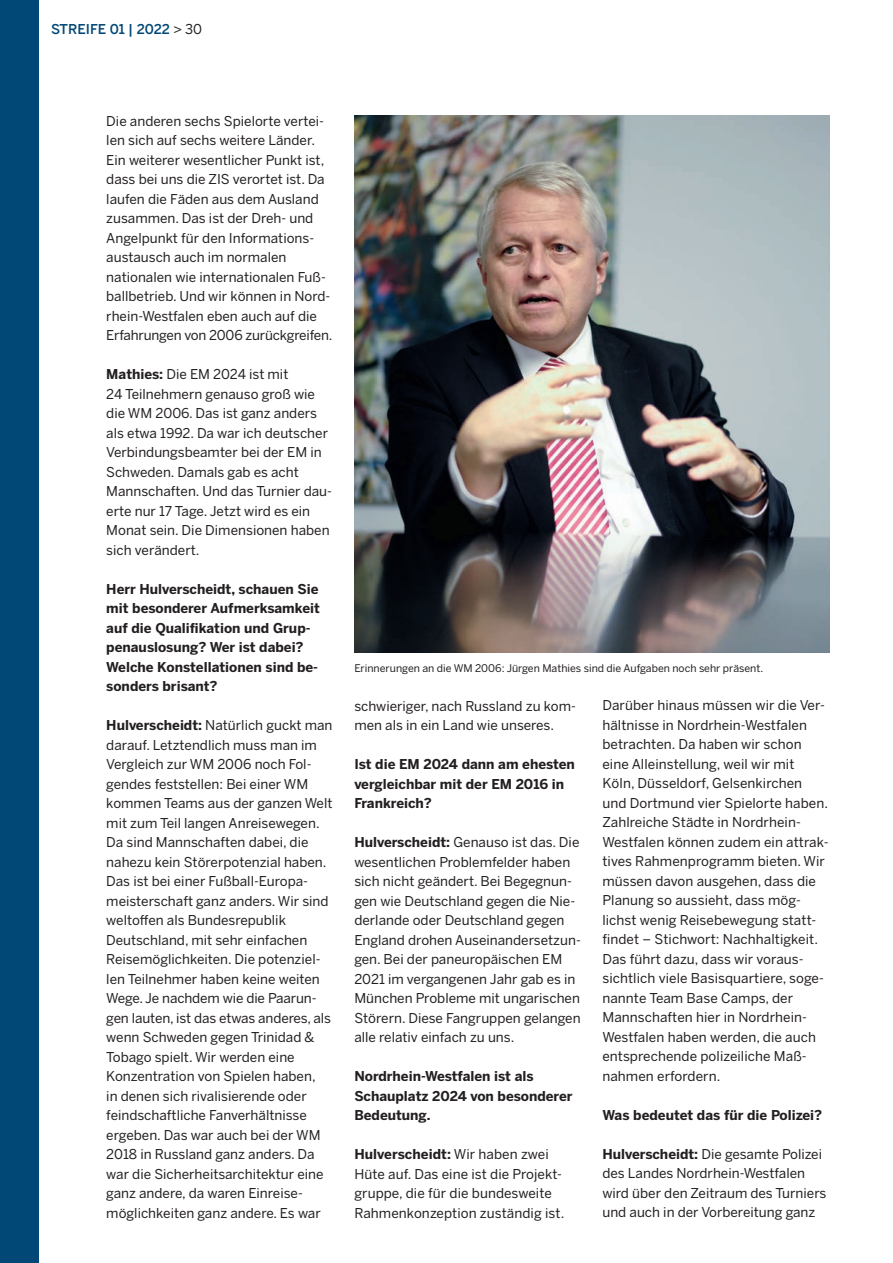
<style>
.page{position:relative;width:893px;height:1263px;background:#fff}
.page>*{position:absolute;margin:0;border:0;box-sizing:border-box;transform-origin:0 0}
.t1{font:13.5px/19.5px "Benton Sans";color:#231f20}
.t2{font:700 13.5px/19.5px "Benton Sans";color:#231f20}
.t3{font:500 13.5px "Benton Sans";color:#024876}
.t4{font:10.5px "Benton Sans";color:#231f20}
.s1{font-weight:400;color:#231f20}
.s2{font-weight:700}
</style>
<div class="page">
<div style="left:0;top:0;width:38px;height:1263px;background:#024876"></div>
<img style="left:354px;top:116px;width:475px;height:536px">
<p class="t3" style="left:51px;top:21px;width:153px">STREIFE 01 | 2022 <span class="s1">&gt; 30</span></p>
<p class="t1" style="left:106px;top:111px;width:228px">Die anderen sechs Spielorte vertei&shy;len sich auf sechs weitere Länder.<br>Ein weiterer wesentlicher Punkt ist, dass bei uns die ZIS verortet ist. Da laufen die Fäden aus dem Ausland zusammen. Das ist der Dreh- und Angelpunkt für den Informations&shy;austausch auch im normalen nationalen wie internationalen Fuß&shy;ballbetrieb. Und wir können in Nord&shy;rhein-Westfalen eben auch auf die Erfahrungen von 2006 zurückgreifen.</p>
<p class="t1" style="left:106px;top:364px;width:227px"><span class="s2">Mathies:</span> Die EM 2024 ist mit<br>24 Teilnehmern genauso groß wie die WM 2006. Das ist ganz anders als etwa 1992. Da war ich deutscher<br>Verbindungsbeamter bei der EM in<br>Schweden. Damals gab es acht<br>Mannschaften. Und das Turnier dau&shy;erte nur 17 Tage. Jetzt wird es ein<br>Monat sein. Die Dimensionen haben sich verändert.</p>
<p class="t2" style="left:106px;top:579px;width:215px">Herr Hulverscheidt, schauen Sie mit besonderer Aufmerksamkeit auf die Qualifikation und Grup&shy;penauslosung? Wer ist dabei?<br>Welche Konstellationen sind be&shy;sonders brisant?</p>
<p class="t1" style="left:106px;top:715px;width:228px"><span class="s2">Hulverscheidt:</span> Natürlich guckt man darauf. Letztendlich muss man im Vergleich zur WM 2006 noch Fol&shy;gendes feststellen: Bei einer WM kommen Teams aus der ganzen Welt mit zum Teil langen Anreisewegen.<br>Da sind Mannschaften dabei, die nahezu kein Störerpotenzial haben.<br>Das ist bei einer Fußball-Europa&shy;meisterschaft ganz anders. Wir sind weltoffen als Bundesrepublik Deutschland, mit sehr einfachen Reisemöglichkeiten. Die potenziel&shy;len Teilnehmer haben keine weiten Wege. Je nachdem wie die Paarun&shy;gen lauten, ist das etwas anderes, als wenn Schweden gegen Trinidad &amp; Tobago spielt. Wir werden eine Konzentration von Spielen haben,<br>in denen sich rivalisierende oder feindschaftliche Fanverhältnisse ergeben. Das war auch bei der WM 2018 in Russland ganz anders. Da war die Sicherheitsarchitektur eine ganz andere, da waren Einreise&shy;möglichkeiten ganz andere. Es war</p>
<p class="t4" style="left:354px;top:662px;width:410px">Erinnerungen an die WM 2006: Jürgen Mathies sind die Aufgaben noch sehr präsent.</p>
<p class="t1" style="left:354px;top:696px;width:223px">schwieriger, nach Russland zu kom&shy;men als in ein Land wie unseres.</p>
<p class="t2" style="left:354px;top:754px;width:222px">Ist die EM 2024 dann am ehesten vergleichbar mit der EM 2016 in<br>Frankreich?</p>
<p class="t1" style="left:354px;top:832px;width:228px"><span class="s2">Hulverscheidt:</span> Genauso ist das. Die wesentlichen Problemfelder haben sich nicht geändert. Bei Begegnun&shy;gen wie Deutschland gegen die Nie&shy;derlande oder Deutschland gegen England drohen Auseinandersetzun&shy;gen. Bei der paneuropäischen EM 2021 im vergangenen Jahr gab es in München Probleme mit ungarischen Störern. Diese Fangruppen gelangen alle relativ einfach zu uns.</p>
<p class="t2" style="left:354px;top:1066px;width:220px">Nordrhein-Westfalen ist als<br>Schauplatz 2024 von besonderer<br>Bedeutung.</p>
<p class="t1" style="left:354px;top:1144px;width:211px"><span class="s2">Hulverscheidt:</span> Wir haben zwei<br>Hüte auf. Das eine ist die Projekt&shy;gruppe, die für die bundesweite<br>Rahmenkonzeption zuständig ist.</p>
<p class="t1" style="left:602px;top:696px;width:228px">Darüber hinaus müssen wir die Ver&shy;hältnisse in Nordrhein-Westfalen betrachten. Da haben wir schon eine Alleinstellung, weil wir mit Köln, Düsseldorf, Gelsenkirchen und Dortmund vier Spielorte haben.<br>Zahlreiche Städte in Nordrhein-Westfalen können zudem ein attrak&shy;tives Rahmenprogramm bieten. Wir müssen davon ausgehen, dass die Planung so aussieht, dass mög&shy;lichst wenig Reisebewegung statt&shy;findet – Stichwort: Nachhaltigkeit.<br>Das führt dazu, dass wir voraus&shy;sichtlich viele Basisquartiere, soge&shy;nannte Team Base Camps, der Mannschaften hier in Nordrhein-Westfalen haben werden, die auch entsprechende polizeiliche Maß&shy;nahmen erfordern.</p>
<p class="t2" style="left:602px;top:1105px;width:221px">Was bedeutet das für die Polizei?</p>
<p class="t1" style="left:602px;top:1144px;width:226px"><span class="s2">Hulverscheidt:</span> Die gesamte Polizei des Landes Nordrhein-Westfalen wird über den Zeitraum des Turniers und auch in der Vorbereitung ganz</p>
</div>
